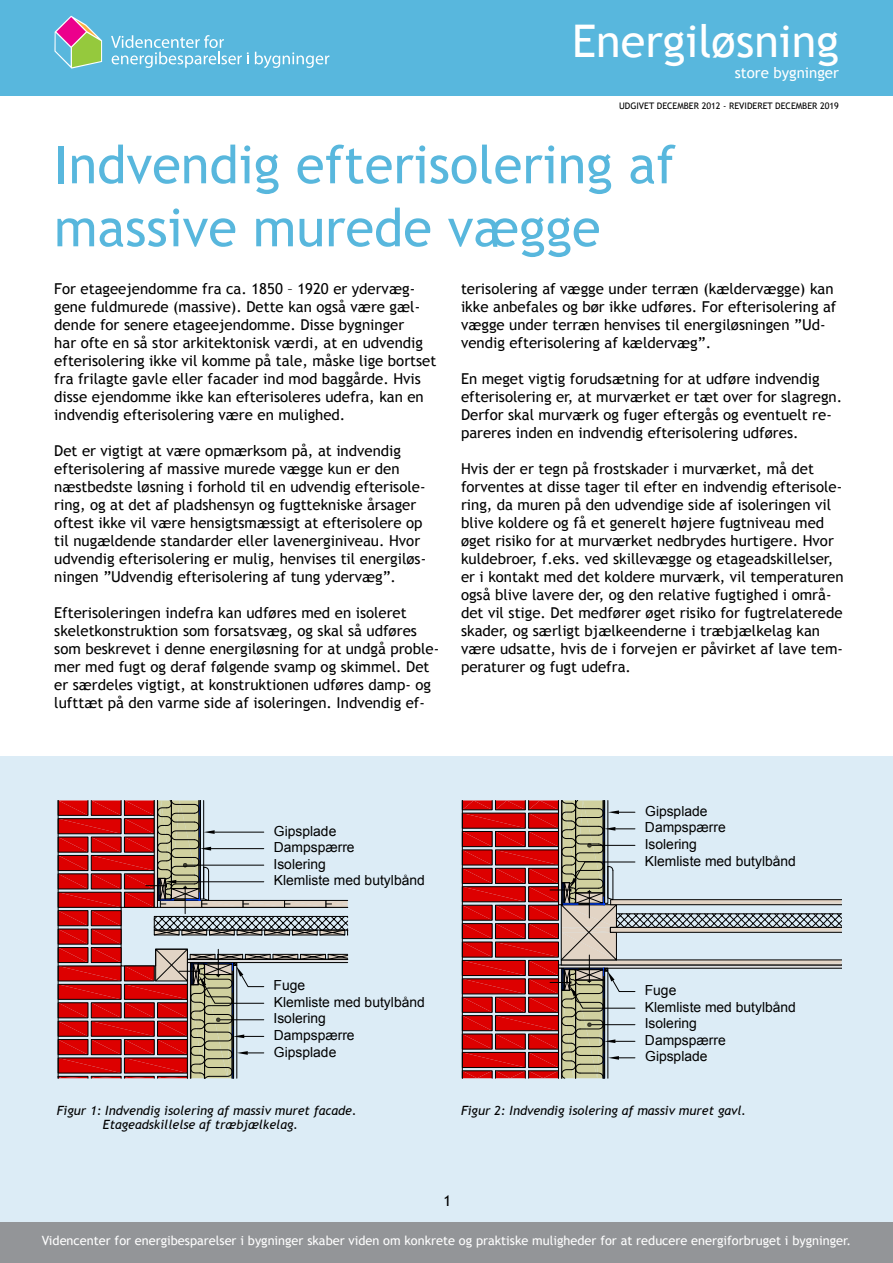
<style>
.page{position:relative;width:893px;height:1263px;background:#fff}
.page>*{position:absolute;margin:0;border:0;box-sizing:border-box;transform-origin:0 0}
.t1{font:52.5px/63px "Trebuchet MS";color:#58b7dd}
.t2{font:45px "Trebuchet MS";color:#fff}
.t3{font:15px/18px "Trebuchet MS";color:#000}
.t4{font:15px "Trebuchet MS";color:#fff}
.t5{font:13.8px/16.6px "Arial";color:#000}
.t6{font:12.75px "Trebuchet MS";color:#fff}
.t7{font:italic 12.75px/13.5px "Trebuchet MS";color:#000}
.t8{font:9px "Trebuchet MS";color:#000}
</style>
<div class="page">
<div style="left:0;top:756px;width:893px;height:493px;background:#dcecf6"></div>
<div style="left:0;top:0;width:893px;height:95px;background:#58b7dd"></div>
<svg style="left:255px;top:52px;width:74px;height:16px"></svg>
<svg style="left:111px;top:35px;width:138px;height:33px"></svg>
<svg style="left:54px;top:16px;width:48px;height:53px"></svg>
<div style="left:0;top:1222px;width:893px;height:41px;background:#939598"></div>
<svg style="left:58px;top:800px;width:291px;height:279px"></svg>
<svg style="left:462px;top:800px;width:380px;height:279px"></svg>
<h2 class="t2" style="left:572px;top:15px;width:268px">Energiløsning</h2>
<p class="t4" style="left:735px;top:64px;width:106px">store bygninger</p>
<p class="t8" style="left:619px;top:100px;width:221px">UDGIVET DECEMBER 2012 - REVIDERET DECEMBER 2019</p>
<h1 class="t1" style="left:54px;top:134px;width:623px">Indvendig efterisolering af massive murede vægge</h1>
<p class="t3" style="left:54px;top:279px;width:384px">For etageejendomme fra ca. 1850 – 1920 er ydervæg&shy;gene fuldmurede (massive). Dette kan også være gæl&shy;dende for senere etageejendomme. Disse bygninger<br>har ofte en så stor arkitektonisk værdi, at en udvendig efterisolering ikke vil komme på tale, måske lige bortset fra frilagte gavle eller facader ind mod baggårde. Hvis disse ejendomme ikke kan efterisoleres udefra, kan en indvendig efterisolering være en mulighed.</p>
<p class="t3" style="left:54px;top:441px;width:374px">Det er vigtigt at være opmærksom på, at indvendig efterisolering af massive murede vægge kun er den næstbedste løsning i forhold til en udvendig efterisole&shy;ring, og at det af pladshensyn og fugttekniske årsager oftest ikke vil være hensigtsmæssigt at efterisolere op til nugældende standarder eller lavenerginiveau. Hvor udvendig efterisolering er mulig, henvises til energiløs&shy;ningen ”Udvendig efterisolering af tung ydervæg”.</p>
<p class="t3" style="left:54px;top:603px;width:386px">Efterisoleringen indefra kan udføres med en isoleret skeletkonstruktion som forsatsvæg, og skal så udføres som beskrevet i denne energiløsning for at undgå proble&shy;mer med fugt og deraf følgende svamp og skimmel. Det er særdeles vigtigt, at konstruktionen udføres damp- og lufttæt på den varme side af isoleringen. Indvendig ef-</p>
<p class="t3" style="left:461px;top:279px;width:377px">terisolering af vægge under terræn (kældervægge) kan ikke anbefales og bør ikke udføres. For efterisolering af vægge under terræn henvises til energiløsningen ”Ud&shy;vendig efterisolering af kældervæg”.</p>
<p class="t3" style="left:461px;top:369px;width:383px">En meget vigtig forudsætning for at udføre indvendig efterisolering er, at murværket er tæt over for slagregn.<br>Derfor skal murværk og fuger eftergås og eventuelt re&shy;pareres inden en indvendig efterisolering udføres.</p>
<p class="t3" style="left:461px;top:459px;width:384px">Hvis der er tegn på frostskader i murværket, må det forventes at disse tager til efter en indvendig efterisole&shy;ring, da muren på den udvendige side af isoleringen vil blive koldere og få et generelt højere fugtniveau med øget risiko for at murværket nedbrydes hurtigere. Hvor kuldebroer, f.eks. ved skillevægge og etageadskillelser, er i kontakt med det koldere murværk, vil temperaturen også blive lavere der, og den relative fugtighed i områ&shy;det vil stige. Det medfører øget risiko for fugtrelaterede skader, og særligt bjælkeenderne i træbjælkelag kan være udsatte, hvis de i forvejen er påvirket af lave tem&shy;peraturer og fugt udefra.</p>
<p class="t5" style="left:274px;top:823px;width:64px">Gipsplade</p>
<p class="t5" style="left:274px;top:872px;width:153px">Klemliste med butylbånd</p>
<p class="t5" style="left:274px;top:839px;width:82px">Dampspærre</p>
<p class="t5" style="left:273px;top:856px;width:54px">Isolering</p>
<p class="t5" style="left:645px;top:803px;width:64px">Gipsplade</p>
<p class="t5" style="left:645px;top:853px;width:153px">Klemliste med butylbånd</p>
<p class="t5" style="left:645px;top:819px;width:82px">Dampspærre</p>
<p class="t5" style="left:645px;top:836px;width:54px">Isolering</p>
<p class="t5" style="left:273px;top:977px;width:153px">Fuge<br>Klemliste med butylbånd<br>Isolering<br>Dampspærre<br>Gipsplade</p>
<p class="t5" style="left:645px;top:982px;width:153px">Fuge<br>Klemliste med butylbånd<br>Isolering<br>Dampspærre<br>Gipsplade</p>
<p class="t7" style="left:103px;top:1104px;width:255px;text-indent:-46px">Figur 1: Indvendig isolering af massiv muret facade.<br>Etageadskillelse af træbjælkelag.</p>
<p class="t7" style="left:461px;top:1104px;width:287px">Figur 2: Indvendig isolering af massiv muret gavl.</p>
<p class="t3" style="left:443px;top:1192px;width:9px">1</p>
<p class="t6" style="left:42px;top:1233px;width:811px">Videncenter for energibesparelser i bygninger skaber viden om konkrete og praktiske muligheder for at reducere energiforbruget i bygninger.</p>
</div>
